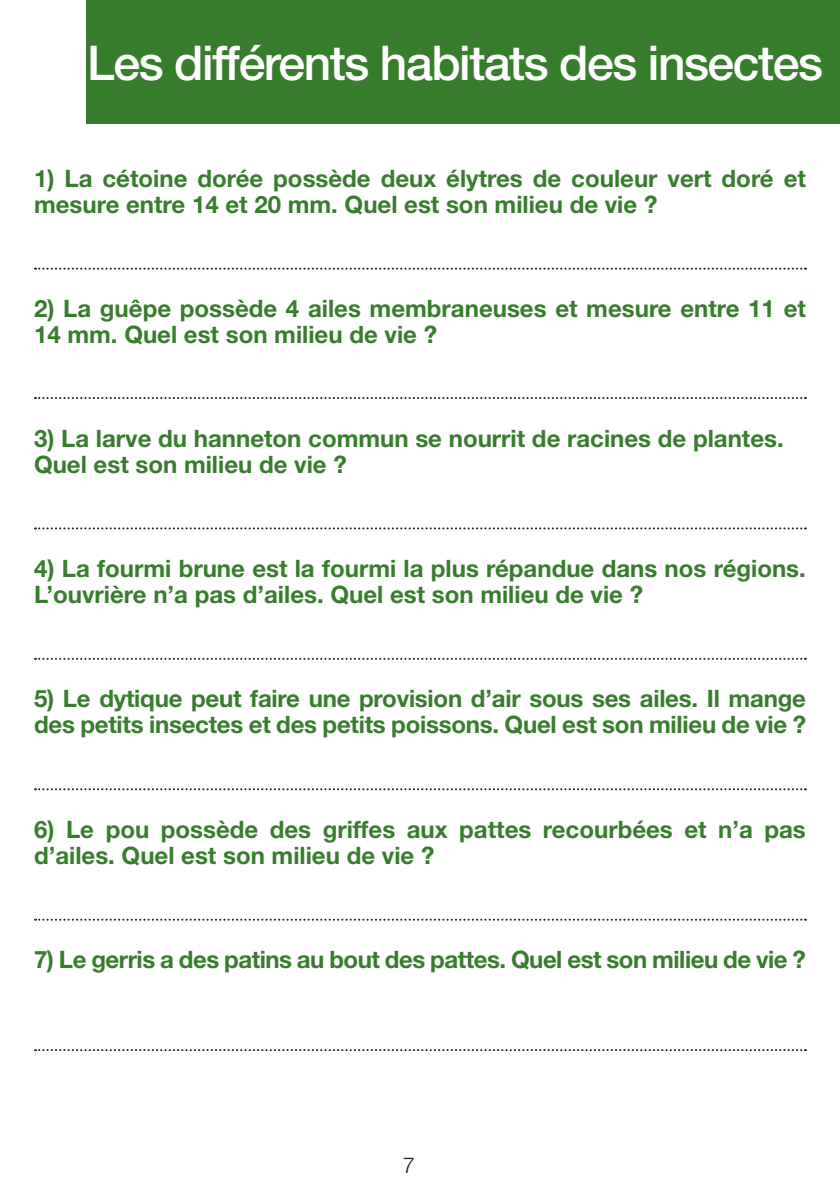
<style>
.page{position:relative;width:840px;height:1191px;background:#fff}
.page>*{position:absolute;margin:0;border:0;box-sizing:border-box;transform-origin:0 0}
.texte{font:500 48px "Helvetica Neue";letter-spacing:-.03em;color:#fff}
.texte-2{font:700 24px/26px "Helvetica Neue LT Std";color:#387d2d}
.texte-3{font:700 24px "Helvetica Neue LT Std";letter-spacing:-.02em;color:#387d2d}
.t1{font:300 22px "Helvetica Neue LT Std";color:#231f20}
</style>
<div class="page">
<div style="left:86px;top:0;width:753px;height:124px;background:#387d2d"></div>
<svg style="left:35px;top:268px;width:770px;height:2px"></svg>
<svg style="left:35px;top:397px;width:770px;height:2px"></svg>
<svg style="left:35px;top:527px;width:770px;height:2px"></svg>
<svg style="left:35px;top:658px;width:770px;height:2px"></svg>
<svg style="left:35px;top:788px;width:770px;height:2px"></svg>
<svg style="left:35px;top:918px;width:770px;height:2px"></svg>
<svg style="left:35px;top:1049px;width:770px;height:2px"></svg>
<p class="texte" style="left:87px;top:24px;width:736px">Les différents habitats des insectes</p>
<p class="texte-2" style="left:34px;top:165px;width:773px">1) La cétoine dorée possède deux élytres de couleur vert doré et mesure entre 14 et 20 mm. Quel est son milieu de vie ?</p>
<p class="texte-2" style="left:34px;top:295px;width:773px">2) La guêpe possède 4 ailes membraneuses et mesure entre 11 et<br>14 mm. Quel est son milieu de vie ?</p>
<p class="texte-2" style="left:34px;top:425px;width:750px">3) La larve du hanneton commun se nourrit de racines de plantes.</p>
<p class="texte-2" style="left:34px;top:451px;width:314px">Quel est son milieu de vie ?</p>
<p class="texte-2" style="left:34px;top:555px;width:772px">4) La fourmi brune est la fourmi la plus répandue dans nos régions.<br>L’ouvrière n’a pas d’ailes. Quel est son milieu de vie ?</p>
<p class="texte-2" style="left:34px;top:685px;width:773px">5) Le dytique peut faire une provision d’air sous ses ailes. Il mange des petits insectes et des petits poissons. Quel est son milieu de vie ?</p>
<p class="texte-2" style="left:34px;top:815px;width:772px">6) Le pou possède des griffes aux pattes recourbées et n’a pas d’ailes. Quel est son milieu de vie ?</p>
<p class="texte-3" style="left:34px;top:944px;width:772px">7) Le gerris a des patins au bout des pattes. Quel est son milieu de vie ?</p>
<p class="t1" style="left:403px;top:1151px;width:14px">7</p>
</div>
